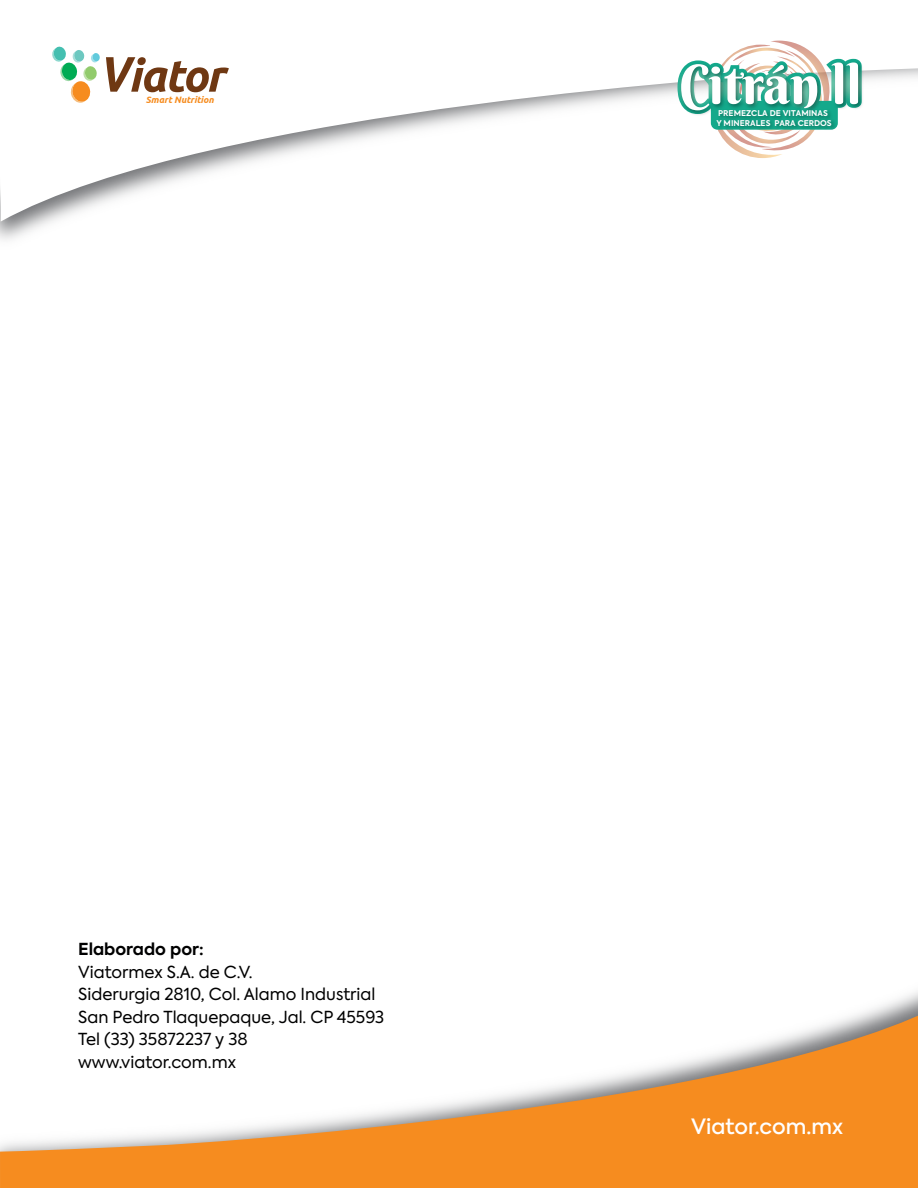
<style>
.page{position:relative;width:918px;height:1188px;background:#fff}
.page>*{position:absolute;margin:0;border:0;box-sizing:border-box;transform-origin:0 0}
.t1{font:54.3px "Berkshire Swash";color:#fff}
.t2{font:500 21px "Axiforma";color:#fff}
.t3{font:16.5px/22.5px "Axiforma";color:#000001}
.t4{font:700 16.5px "Axiforma";color:#000001}
.t5{font:italic 700 9.3px "Ubuntu";color:#f68c1f}
.t6{font:700 7.95px/9.4px "Axiforma";color:#fff}
</style>
<div class="page">
<svg style="left:0;top:997px;width:918px;height:191px"></svg>
<svg style="left:1px;top:40px;width:917px;height:182px"></svg>
<svg style="left:106px;top:57px;width:123px;height:35px"></svg>
<svg style="left:52px;top:46px;width:48px;height:57px"></svg>
<svg style="left:673px;top:41px;width:195px;height:117px"></svg>
<img style="left:675px;top:48px;width:194px;height:77px">
<img style="left:713px;top:106px;width:125px;height:29px">
<p class="t5" style="left:146px;top:94px;width:69px">Smart Nutrition</p>
<h1 class="t1" style="left:679px;top:51px;width:184px">Citrán ll</h1>
<p class="t6" style="left:716px;top:109px;width:117px">PREMEZCLA DE VITAMINAS<br>Y MINERALES PARA CERDOS</p>
<p class="t4" style="left:78px;top:938px;width:127px">Elaborado por:</p>
<p class="t3" style="left:78px;top:961px;width:308px">Viatormex S.A. de C.V.<br>Siderurgia 2810, Col. Alamo Industrial<br>San Pedro Tlaquepaque, Jal. CP 45593<br>Tel (33) 35872237 y 38 www.viator.com.mx</p>
<p class="t2" style="left:691px;top:1113px;width:153px">Viator.com.mx</p>
</div>
